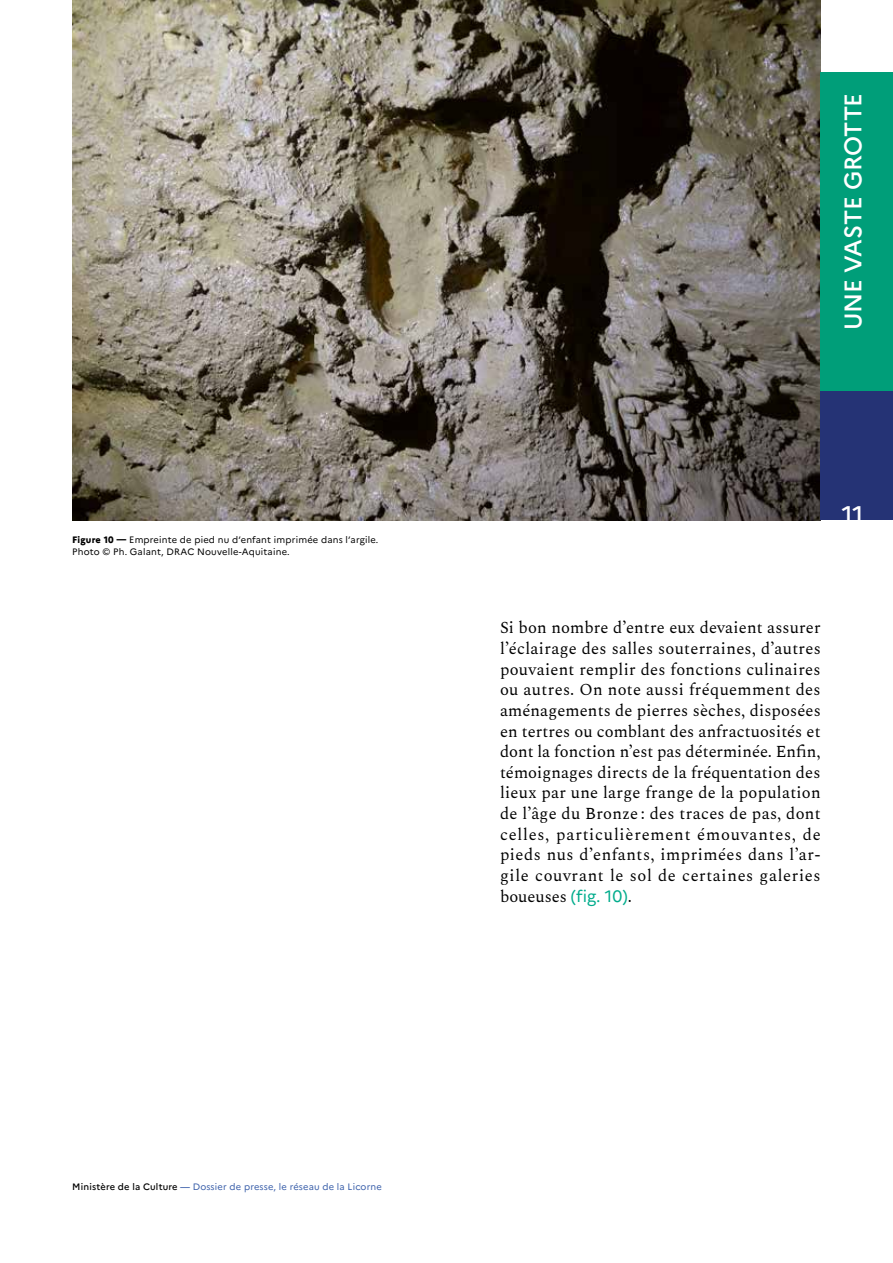
<style>
.page{position:relative;width:893px;height:1263px;background:#fff}
.page>*{position:absolute;margin:0;border:0;box-sizing:border-box;transform-origin:0 0}
.t1{font:500 24px "Marianne";letter-spacing:-.02em;color:#fff}
.t2{font:16.5px/20.7px "Spectral";letter-spacing:.04em;color:#000;text-align:justify}
.t3{font:9.3px/12.5px "Marianne";letter-spacing:.02em;color:#000}
.t4{font:9.3px "Marianne";letter-spacing:.02em;color:#395ea9}
.s1{font-weight:800}
.s2{font-weight:500;color:#000}
.s3{font-weight:500}
.s4{font-family:"Marianne";color:#00ac8c}
</style>
<div class="page">
<img style="left:72px;top:0;width:749px;height:520px">
<div style="left:821px;top:72px;width:72px;height:320px;background:#009e79"></div>
<div style="left:821px;top:392px;width:72px;height:128px;background:#253375"></div>
<p class="t3" style="left:72px;top:533px;width:308px"><span class="s1">Figure 10 —</span> Empreinte de pied nu d’enfant imprimée dans l’argile.<br>Photo © Ph. Galant, DRAC Nouvelle-Aquitaine.</p>
<p class="t4" style="left:72px;top:1181px;width:311px"><span class="s2">Ministère de la Culture</span> <span class="s3">—</span> Dossier de presse, le réseau de la Licorne</p>
<h1 class="t1" style="left:838px;top:330px;width:238px;rotate:-90deg">UNE VASTE GROTTE</h1>
<h1 class="t1" style="left:842px;top:500px;width:23px">11</h1>
<p class="t2" style="left:500px;top:616px;width:322px">Si bon nombre d’entre eux devaient assurer l’éclairage des salles souterraines, d’autres pouvaient remplir des fonctions culinaires ou autres. On note aussi fréquemment des aménagements de pierres sèches, disposées en tertres ou comblant des anfractuosités et dont la fonction n’est pas déterminée. Enfin, témoignages directs de la fréquentation des lieux par une large frange de la population de l’âge du Bronze : des traces de pas, dont celles, particulièrement émouvantes, de pieds nus d’enfants, imprimées dans l’ar&shy;gile couvrant le sol de certaines galeries boueuses <span class="s4">(fig. 10)</span>.</p>
</div>
